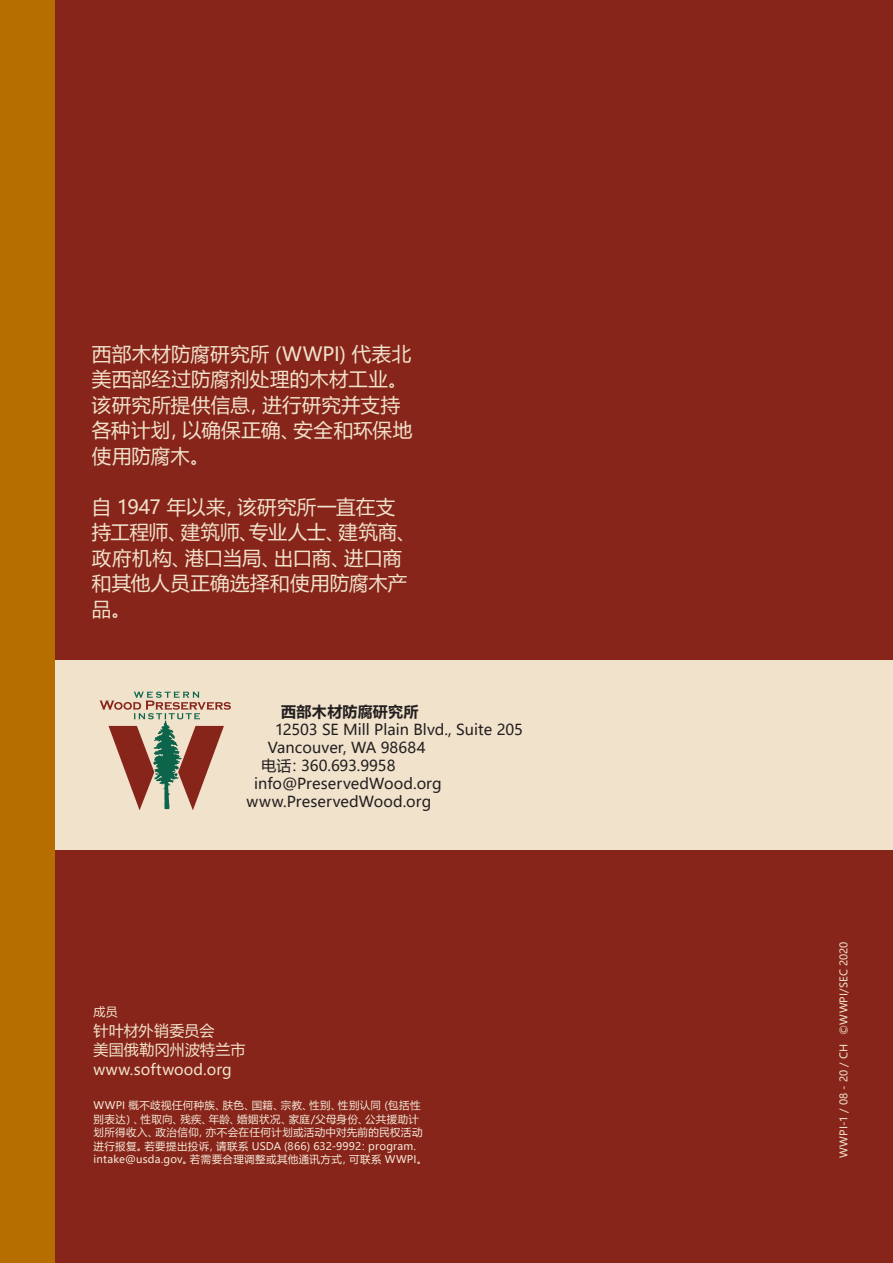
<style>
.page{position:relative;width:893px;height:1263px;background:#fff}
.page>*{position:absolute;margin:0;border:0;box-sizing:border-box;transform-origin:0 0}
.t1{font:19.5px/25.5px "Microsoft Ya Hei";letter-spacing:.01em;color:#f1e2cc}
.LIST_PARA{font:15px "Microsoft Ya Hei";letter-spacing:.005em;color:#231f20}
.LIST_PARA-2{font:15px "Microsoft Ya Hei";letter-spacing:.01em;color:#f1e2cc}
.LIST_PARA-3{font:700 15px "Microsoft Ya Hei";letter-spacing:.02em;color:#231f20}
.LIST_PARA-4{font:12px "Microsoft Ya Hei";color:#f1e2cc}
.LIST_PARA-5{font:10.5px/13.5px "Microsoft Ya Hei";letter-spacing:.03em;color:#f4e9d9}
.LIST_PARA-6{font:10.5px "Microsoft Ya Hei";letter-spacing:.01em;color:#f1e2cc}
</style>
<div class="page">
<div style="left:20px;top:847px;width:873px;height:416px;background:#87251a"></div>
<div style="left:29px;top:0;width:864px;height:664px;background:#87251a"></div>
<div style="left:49px;top:660px;width:844px;height:189px;background:#f1e2cc"></div>
<svg style="left:99px;top:691px;width:132px;height:119px"></svg>
<div style="left:0;top:0;width:54px;height:1263px;background:#b76e00"></div>
<p class="t1" style="left:92px;top:340px;width:322px">西部木材防腐研究所 (WWPI) 代表北美西部经过防腐剂处理的木材工业。该研究所提供信息，进行研究并支持各种计划，以确保正确、安全和环保地使用防腐木。</p>
<p class="t1" style="left:92px;top:493px;width:326px">自 1947 年以来，该研究所一直在支持工程师、建筑师、专业人士、建筑商、政府机构、港口当局、出口商、进口商和其他人员正确选择和使用防腐木产品。</p>
<p class="LIST_PARA-3" style="left:281px;top:701px;width:139px">西部木材防腐研究所</p>
<p class="LIST_PARA" style="left:275px;top:719px;width:249px">12503 SE Mill Plain Blvd., Suite 205</p>
<p class="LIST_PARA" style="left:268px;top:737px;width:159px">Vancouver, WA 98684</p>
<p class="LIST_PARA" style="left:262px;top:755px;width:135px">电话：360.693.9958</p>
<p class="LIST_PARA" style="left:254px;top:773px;width:189px">info@PreservedWood.org</p>
<p class="LIST_PARA" style="left:247px;top:791px;width:186px">www.PreservedWood.org</p>
<p class="LIST_PARA-4" style="left:93px;top:1004px;width:26px">成员</p>
<p class="LIST_PARA-2" style="left:93px;top:1020px;width:123px">针叶材外销委员会</p>
<p class="LIST_PARA-2" style="left:93px;top:1040px;width:154px">美国俄勒冈州波特兰市</p>
<p class="LIST_PARA-2" style="left:93px;top:1059px;width:140px">www.softwood.org</p>
<p class="LIST_PARA-5" style="left:94px;top:1098px;width:335px">WWPI 概不歧视任何种族、肤色、国籍、宗教、性别、性别认同（包括性别表达）、性取向、残疾、年龄、婚姻状况、家庭/父母身份、公共援助计划所得收入、政治信仰，亦不会在任何计划或活动中对先前的民权活动进行报复。若要提出投诉，请联系 USDA (866) 632-9992：program. intake@usda.gov。若需要合理调整或其他通讯方式，可联系 WWPI。</p>
<p class="LIST_PARA-6" style="left:836px;top:1158px;width:218px;rotate:-90deg">WWPI-1 / 08 - 20 / CH ©WWPI/SEC 2020</p>
</div>
